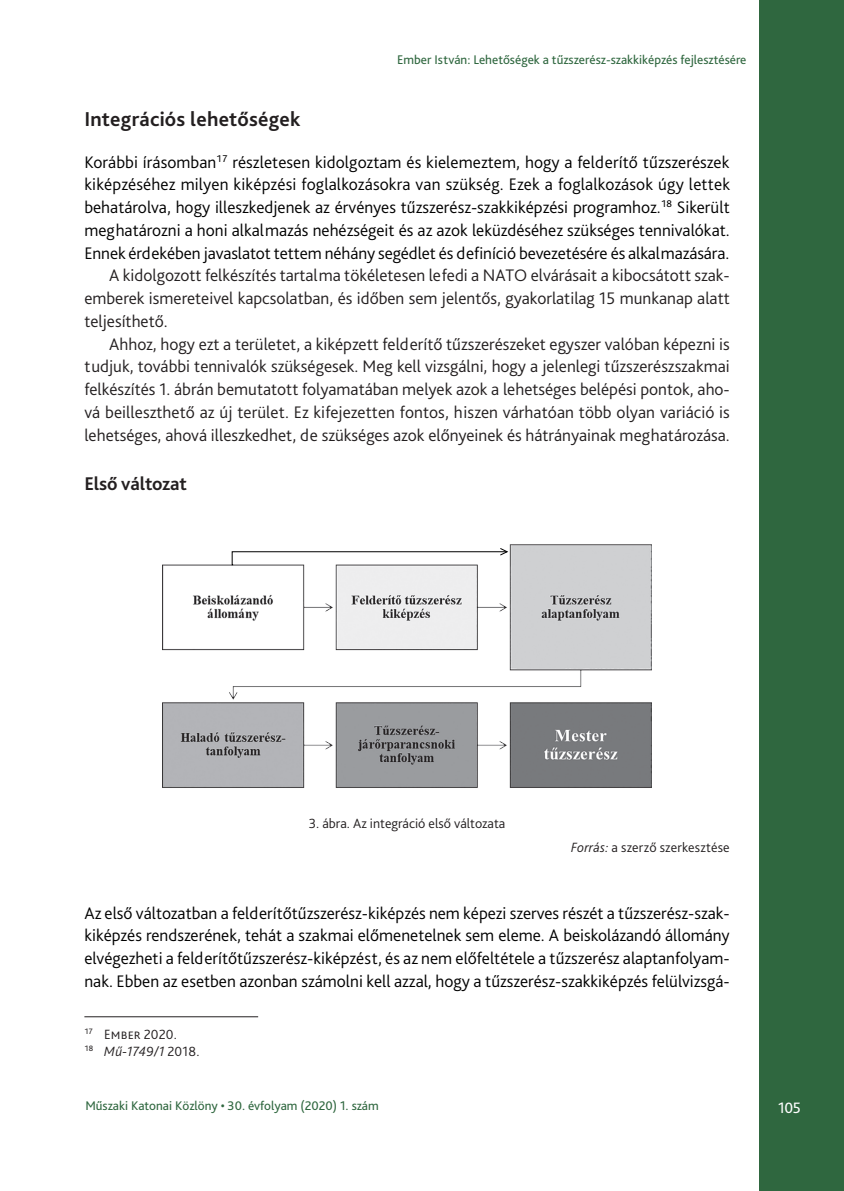
<style>
.page{position:relative;width:844px;height:1191px;background:#fff}
.page>*{position:absolute;margin:0;border:0;box-sizing:border-box;transform-origin:0 0}
.Címsor_1{font:700 21px "Bliss Pro";letter-spacing:.01em;color:#231f20}
.Címsor_2{font:700 19.25px "Bliss Pro";letter-spacing:-.01em;color:#231f20}
.Szöveg_1st___3_mm{font:300 17.5px/22.8px "Bliss Pro";color:#000;text-align:justify}
.Szöveg{font:300 17.5px/22.8px "Bliss Pro";color:#231f20;text-align:justify}
.t1{font:15.75px "Bliss Pro";color:#fff}
.Ábra_címe{font:300 14px "Bliss Pro";color:#231f20}
.ábra_forrás{font:300 14px "Bliss Pro";color:#231f20}
.Lábjegyzet{font:italic 300 14px "Bliss Pro";letter-spacing:-.01em;color:#231f20}
.Lábjegyzet-2{font:300 14px "Bliss Pro";letter-spacing:.01em;color:#231f20}
.t2{font:13.12px "Bliss Pro";color:#2f673f}
.s1{font-style:italic}
.s2{font-style:normal}
</style>
<div class="page">
<div style="left:759px;top:0;width:84px;height:1191px;background:#2f673f"></div>
<img style="left:163px;top:544px;width:488px;height:244px">
<svg style="left:231px;top:548px;width:277px;height:17px"></svg>
<hr style="left:84px;top:1016px;width:174px;height:1px;background:#231f20">
<p class="t2" style="left:397px;top:51px;width:350px">Ember István: Lehetőségek a tűzszerész-szakkiképzés fejlesztésére</p>
<p class="Címsor_1" style="left:84px;top:105px;width:217px">Integrációs lehetőségek</p>
<p class="Szöveg_1st___3_mm" style="left:84px;top:150px;width:647px">Korábbi írásomban<sup>17</sup> részletesen kidolgoztam és kielemeztem, hogy a felderítő tűzszerészek kiképzéséhez milyen kiképzési foglalkozásokra van szükség. Ezek a foglalkozások úgy lettek behatárolva, hogy illeszkedjenek az érvényes tűzszerész-szakkiképzési programhoz.<sup>18</sup> Sikerült meghatározni a honi alkalmazás nehézségeit és az azok leküzdéséhez szükséges tennivalókat.<br>Ennek érdekében javaslatot tettem néhány segédlet és definíció bevezetésére és alkalmazására.</p>
<p class="Szöveg" style="left:84px;top:264px;width:646px;text-indent:25px">A kidolgozott felkészítés tartalma tökéletesen lefedi a NATO elvárásait a kibocsátott szak&shy;emberek ismereteivel kapcsolatban, és időben sem jelentős, gyakorlatilag 15 munkanap alatt teljesíthető.</p>
<p class="Szöveg" style="left:84px;top:332px;width:646px;text-indent:25px">Ahhoz, hogy ezt a területet, a kiképzett felderítő tűzszerészeket egyszer valóban képezni is tudjuk, további tennivalók szükségesek. Meg kell vizsgálni, hogy a jelenlegi tűzszerészszakmai felkészítés 1. ábrán bemutatott folyamatában melyek azok a lehetséges belépési pontok, aho&shy;vá beilleszthető az új terület. Ez kifejezetten fontos, hiszen várhatóan több olyan variáció is lehetséges, ahová illeszkedhet, de szükséges azok előnyeinek és hátrányainak meghatározása.</p>
<p class="Címsor_2" style="left:84px;top:471px;width:104px">Első változat</p>
<p class="Ábra_címe" style="left:309px;top:814px;width:198px">3. ábra. Az integráció első változata</p>
<p class="ábra_forrás" style="left:571px;top:838px;width:160px"><span class="s1">Forrás:</span> a szerző szerkesztése</p>
<p class="Szöveg_1st___3_mm" style="left:84px;top:901px;width:646px">Az első változatban a felderítőtűzszerész-kiképzés nem képezi szerves részét a tűzszerész-szak&shy;kiképzés rendszerének, tehát a szakmai előmenetelnek sem eleme. A beiskolázandó állomány elvégezheti a felderítőtűzszerész-kiképzést, és az nem előfeltétele a tűzszerész alaptanfolyam&shy;nak. Ebben az esetben azonban számolni kell azzal, hogy a tűzszerész-szakkiképzés felülvizsgá-</p>
<p class="Lábjegyzet-2" style="left:84px;top:1025px;width:94px"><sup>17</sup> Ember 2020.</p>
<p class="Lábjegyzet" style="left:84px;top:1042px;width:116px"><sup>18</sup> Mű-1749/1 <span class="s2">2018.</span></p>
<p class="t2" style="left:85px;top:1098px;width:295px">Műszaki Katonai Közlöny • 30. évfolyam (2020) 1. szám</p>
<p class="t1" style="left:777px;top:1098px;width:24px">105</p>
</div>
